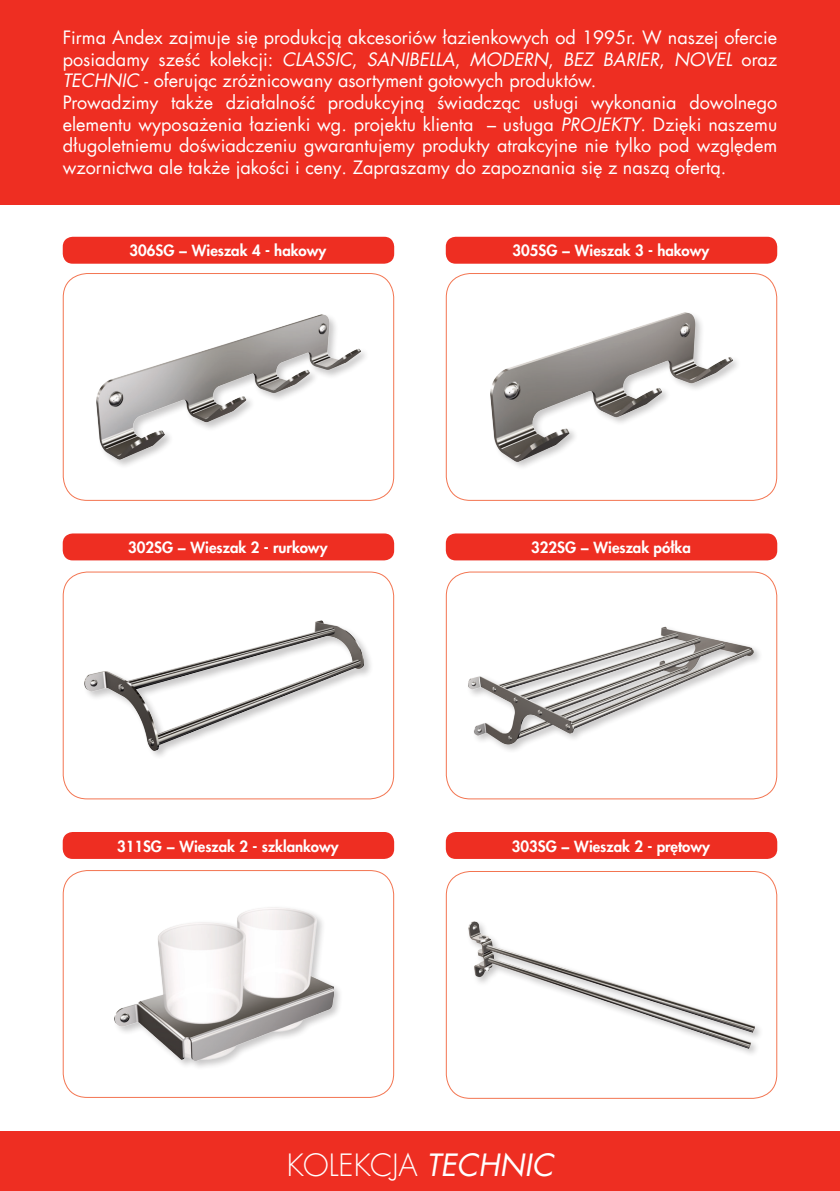
<style>
.page{position:relative;width:840px;height:1191px;background:#fff}
.page>*{position:absolute;margin:0;border:0;box-sizing:border-box;transform-origin:0 0}
.t1{font:300 30px "Futura Com";color:#fff}
.t2{font:18px/21.6px "Futura Com";color:#fff}
.t3{font:800 15px "Futura Com";color:#fff}
.s1{font-style:italic}
.s2{font-weight:400;font-style:italic}
</style>
<div class="page">
<div style="left:0;top:0;width:839px;height:204px;background:#ee2e22"></div>
<div style="left:0;top:1131px;width:839px;height:60px;background:#ee2e22"></div>
<div style="left:63px;top:237px;width:331px;height:27px;background:#ee2e22;border-radius:10px"></div>
<div style="left:63px;top:273px;width:331px;height:228px;border:1px solid #f37551;border-radius:24px"></div>
<div style="left:445px;top:237px;width:331px;height:27px;background:#ee2e22;border-radius:10px"></div>
<div style="left:445px;top:273px;width:331px;height:228px;border:1px solid #f37551;border-radius:24px"></div>
<div style="left:445px;top:533px;width:331px;height:27px;background:#ee2e22;border-radius:10px"></div>
<div style="left:445px;top:571px;width:331px;height:228px;border:1px solid #f37551;border-radius:24px"></div>
<div style="left:445px;top:832px;width:331px;height:27px;background:#ee2e22;border-radius:10px"></div>
<div style="left:445px;top:871px;width:331px;height:227px;border:1px solid #f37551;border-radius:24px"></div>
<div style="left:63px;top:832px;width:331px;height:27px;background:#ee2e22;border-radius:10px"></div>
<div style="left:63px;top:870px;width:331px;height:228px;border:1px solid #f37551;border-radius:24px"></div>
<img style="left:490px;top:313px;width:241px;height:148px">
<img style="left:97px;top:314px;width:263px;height:146px">
<div style="left:112px;top:905px;width:231px;height:165px;background:#231f20;opacity:.25"></div>
<img style="left:115px;top:907px;width:218px;height:154px">
<img style="left:468px;top:921px;width:286px;height:127px">
<div style="left:63px;top:533px;width:331px;height:27px;background:#ee2e22;border-radius:10px"></div>
<div style="left:63px;top:571px;width:331px;height:228px;border:1px solid #f37551;border-radius:24px"></div>
<img style="left:85px;top:621px;width:278px;height:129px">
<img style="left:468px;top:626px;width:285px;height:118px">
<p class="t2" style="left:63px;top:26px;width:715px">Firma Andex zajmuje się produkcją akcesoriów łazienkowych od 1995r. W naszej ofercie posiadamy sześć kolekcji: <span class="s1">CLASSIC</span>, <span class="s1">SANIBELLA</span>, <span class="s1">MODERN</span>, <span class="s1">BEZ BARIER</span>, <span class="s1">NOVEL</span> oraz <span class="s1">TECHNIC</span> - oferując zróżnicowany asortyment gotowych produktów.<br>Prowadzimy także działalność produkcyjną świadcząc usługi wykonania dowolnego elementu wyposażenia łazienki wg. projektu klienta – usługa <span class="s1">PROJEKTY</span>. Dzięki naszemu długoletniemu doświadczeniu gwarantujemy produkty atrakcyjne nie tylko pod względem wzornictwa ale także jakości i ceny. Zapraszamy do zapoznania się z naszą ofertą.</p>
<p class="t3" style="left:129px;top:239px;width:198px">306SG − Wieszak 4 - hakowy</p>
<p class="t3" style="left:512px;top:239px;width:198px">305SG − Wieszak 3 - hakowy</p>
<p class="t3" style="left:128px;top:536px;width:201px">302SG − Wieszak 2 - rurkowy</p>
<p class="t3" style="left:531px;top:536px;width:161px">322SG − Wieszak półka</p>
<p class="t3" style="left:117px;top:834px;width:223px">311SG − Wieszak 2 - szklankowy</p>
<p class="t3" style="left:511px;top:834px;width:199px">303SG − Wieszak 2 - prętowy</p>
<h1 class="t1" style="left:286px;top:1145px;width:268px">KOLEKCJA <span class="s2">TECHNIC</span></h1>
</div>
